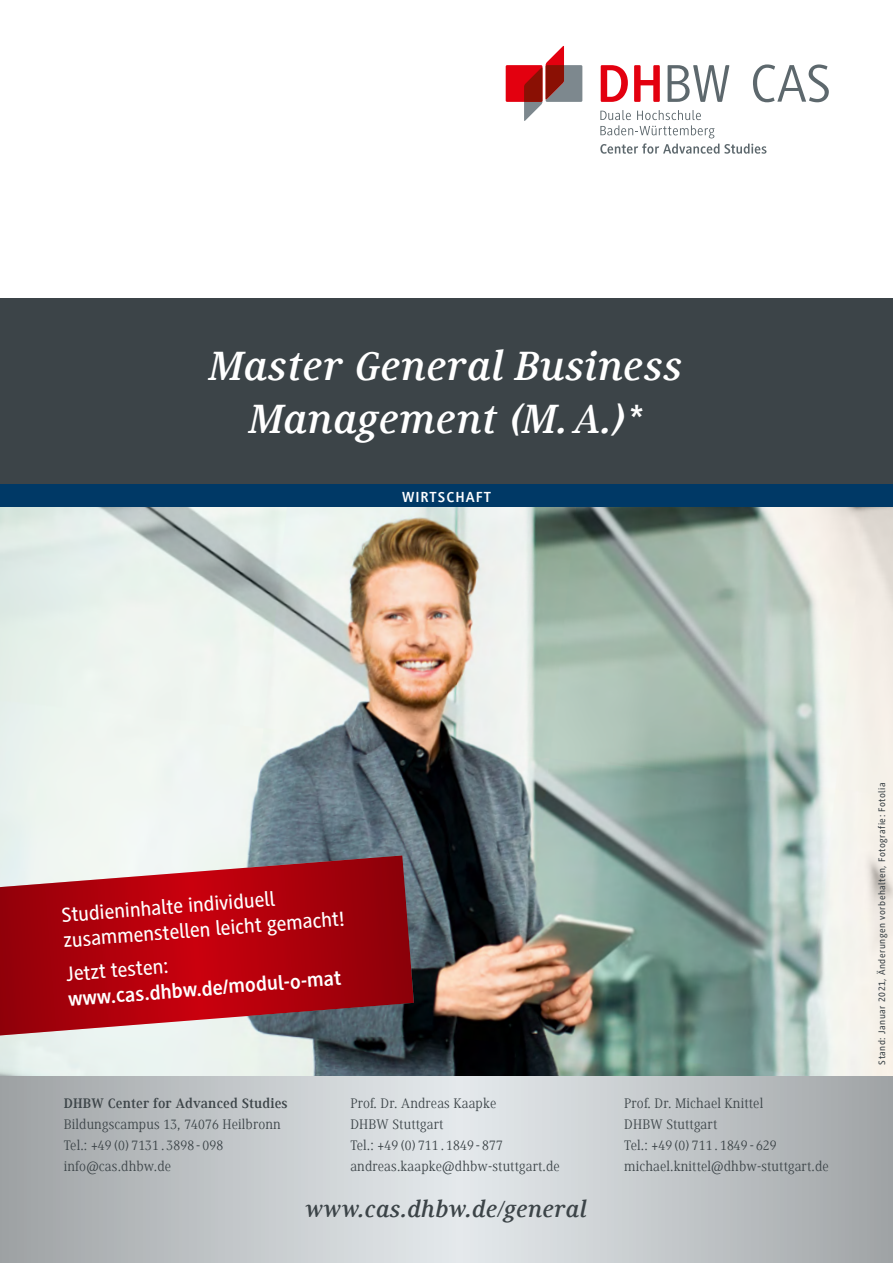
<style>
.page{position:relative;width:893px;height:1263px;background:#fff}
.page>*{position:absolute;margin:0;border:0;box-sizing:border-box;transform-origin:0 0}
.t1{font:italic 700 42px/52.5px "Generis Serif Com";letter-spacing:.01em;color:#fff;text-align:center}
.t2{font:italic 700 24px "Generis Serif Com";letter-spacing:.01em;color:#3c4448}
.t3{font:500 21px/24.9px "Generis Sans Com";color:#fff}
.t4{font:700 21px "Generis Sans Com";color:#fff}
.t5{font:700 15px "Generis Sans Com";letter-spacing:.065em;color:#fff}
.t6{font:14.25px/21px "Generis Serif Com";letter-spacing:.01em;color:#3c4448}
.t7{font:700 14.25px "Generis Serif Com";letter-spacing:.01em;color:#3c4448}
.t8{font:500 9.75px "Generis Sans Com";letter-spacing:.05em;color:#3c4448}
</style>
<div class="page">
<div style="left:506px;top:65px;width:36px;height:37px;background:#e3000f"></div>
<svg style="left:524px;top:46px;width:58px;height:75px"></svg>
<svg style="left:601px;top:65px;width:27px;height:37px"></svg>
<svg style="left:634px;top:65px;width:26px;height:37px"></svg>
<svg style="left:668px;top:65px;width:61px;height:37px"></svg>
<svg style="left:753px;top:64px;width:76px;height:38px"></svg>
<svg style="left:600px;top:110px;width:166px;height:44px"></svg>
<div style="left:0;top:298px;width:893px;height:187px;background:#3c4448"></div>
<svg style="left:0;top:1076px;width:893px;height:187px"></svg>
<div style="left:0;top:485px;width:893px;height:23px;background:#003966"></div>
<img style="left:0;top:507px;width:893px;height:569px">
<svg style="left:0;top:855px;width:414px;height:181px"></svg>
<h1 class="t1" style="left:210px;top:340px;width:475px">Master General Business<br>Management (M.A.)*</h1>
<p class="t5" style="left:402px;top:489px;width:90px">WIRTSCHAFT</p>
<h3 class="t3" style="left:61px;top:902px;width:283px;rotate:-4deg">Studieninhalte individuell zusammenstellen leicht gemacht!</h3>
<h3 class="t3" style="left:66px;top:961px;width:104px;rotate:-4deg">Jetzt testen:</h3>
<h3 class="t4" style="left:67px;top:986px;width:275px;rotate:-4deg">www.cas.dhbw.de/modul-o-mat</h3>
<p class="t7" style="left:64px;top:1095px;width:225px">DHBW Center for Advanced Studies</p>
<p class="t6" style="left:64px;top:1113px;width:219px">Bildungscampus 13, 74076 Heilbronn<br>Tel.: +49 (0) 7131 . 3898 - 098 info@cas.dhbw.de</p>
<p class="t6" style="left:350px;top:1092px;width:211px">Prof. Dr. Andreas Kaapke<br>DHBW Stuttgart<br>Tel.: +49 (0) 711 . 1849 - 877 andreas.kaapke@dhbw-stuttgart.de</p>
<h2 class="t2" style="left:306px;top:1195px;width:283px">www.cas.dhbw.de/general</h2>
<p class="t6" style="left:624px;top:1092px;width:206px">Prof. Dr. Michael Knittel<br>DHBW Stuttgart<br>Tel.: +49 (0) 711 . 1849 - 629 michael.knittel@dhbw-stuttgart.de</p>
<p class="t8" style="left:877px;top:1064px;width:284px;rotate:-90deg">Stand: Januar 2021, Änderungen vorbehalten, Fotografie: Fotolia</p>
</div>
